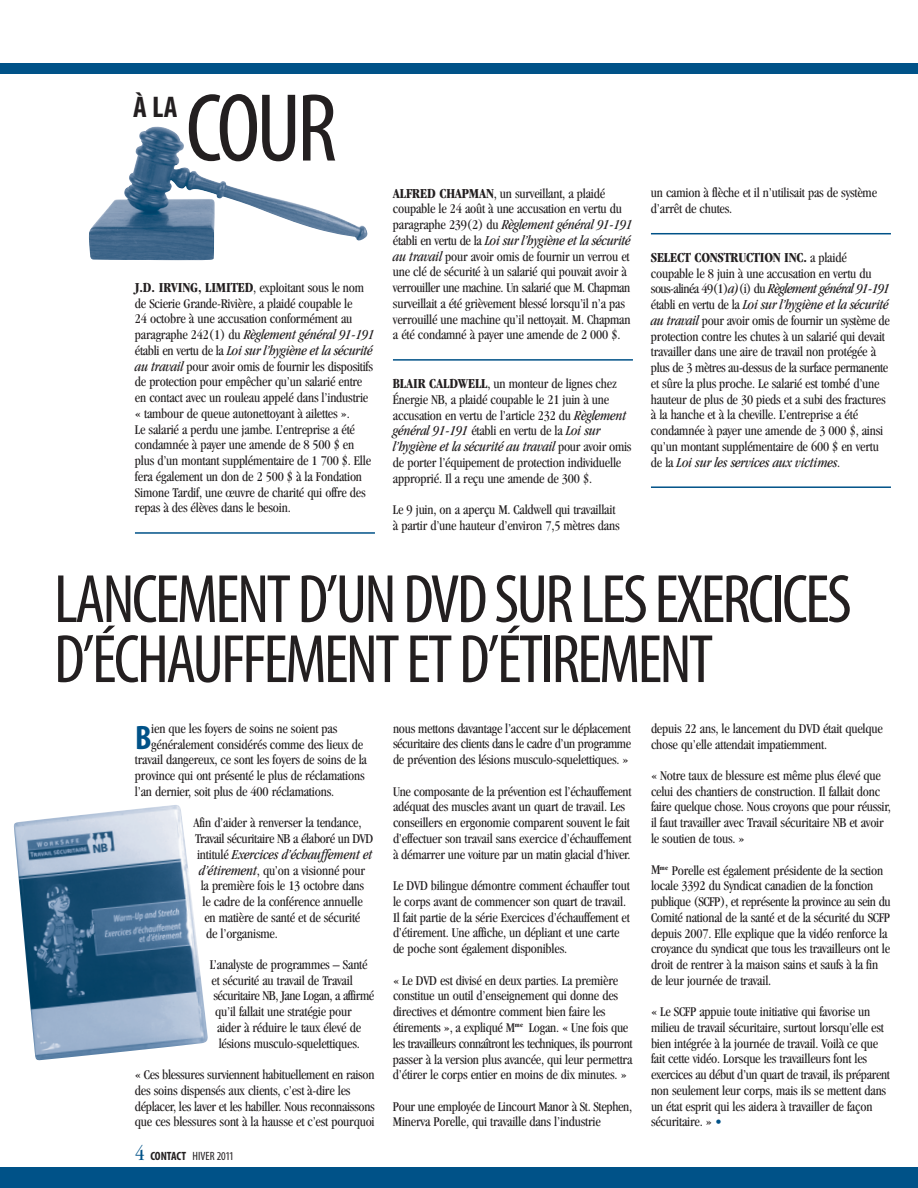
<style>
.page{position:relative;width:918px;height:1188px;background:#fff}
.page>*{position:absolute;margin:0;border:0;box-sizing:border-box;transform-origin:0 0}
.t1{font:condensed 97.5px "Myriad Pro";color:#231f20}
.t2{font:condensed 69px/60px "Myriad Pro";letter-spacing:-.04em;color:#231f20}
.t3{font:700 condensed 34.05px "Myriad Pro";color:#005288}
.t4{font:700 condensed 30px "Myriad Pro";color:#231f20}
.t5{font:italic condensed 14.25px/15.8px "Garamond";letter-spacing:-.02em;color:#231f20}
.t6{font:700 condensed 14.25px "Garamond";letter-spacing:-.015em;color:#231f20}
.t7{font:condensed 13.8px/15.8px "Garamond";letter-spacing:-.015em;color:#231f20}
.t8{font:condensed 12px "Myriad Pro";color:#231f20}
.s1{font-weight:700;font-size:14.25px}
.s2{font-style:normal;font-size:13.8px}
.s3{font-style:italic;font-size:14.25px}
.s4{font-weight:400;font-size:13.8px}
.s5{font-family:"Garamond";font-size:21px;color:#005288}
.s6{font-weight:700}
.s7{color:#005288}
</style>
<div class="page">
<div style="left:0;top:1168px;width:918px;height:20px;background:#005288"></div>
<div style="left:0;top:64px;width:918px;height:10px;background:#005288"></div>
<img style="left:14px;top:805px;width:194px;height:255px">
<img style="left:89px;top:126px;width:279px;height:134px">
<hr style="left:135px;top:532px;width:240px;height:2px;background:#005288">
<hr style="left:393px;top:359px;width:240px;height:2px;background:#005288">
<hr style="left:651px;top:233px;width:240px;height:1px;background:#005288">
<hr style="left:651px;top:486px;width:240px;height:2px;background:#005288">
<h3 class="t4" style="left:133px;top:89px;width:46px">À LA</h3>
<h1 class="t1" style="left:186px;top:70px;width:153px">COUR</h1>
<p class="t7" style="left:135px;top:281px;width:231px"><span class="s1">J.D. IRVING, LIMITED</span>, exploitant sous le nom de Scierie Grande-Rivière, a plaidé coupable le<br>24 octobre à une accusation conformément au</p>
<p class="t5" style="left:135px;top:328px;width:241px"><span class="s2">paragraphe 242(1) du</span> Règlement général 91-191 <span class="s2">établi en vertu de la</span> Loi sur l’hygiène et la sécurité</p>
<p class="t7" style="left:135px;top:360px;width:240px"><span class="s3">au travail</span> pour avoir omis de fournir les dispositifs de protection pour empêcher qu’un salarié entre en contact avec un rouleau appelé dans l’industrie « tambour de queue autonettoyant à ailettes ».<br>Le salarié a perdu une jambe. L’entreprise a été condamnée à payer une amende de 8 500 $ en plus d’un montant supplémentaire de 1 700 $. Elle fera également un don de 2 500 $ à la Fondation Simone Tardif, une œuvre de charité qui offre des repas à des élèves dans le besoin.</p>
<p class="t7" style="left:393px;top:186px;width:230px"><span class="s1">ALFRED CHAPMAN</span>, un surveillant, a plaidé coupable le 24 août à une accusation en vertu du</p>
<p class="t5" style="left:393px;top:218px;width:241px"><span class="s2">paragraphe 239(2) du</span> Règlement général 91-191 <span class="s2">établi en vertu de la</span> Loi sur l’hygiène et la sécurité</p>
<p class="t7" style="left:393px;top:249px;width:239px"><span class="s3">au travail</span> pour avoir omis de fournir un verrou et une clé de sécurité à un salarié qui pouvait avoir à verrouiller une machine. Un salarié que M. Chapman surveillait a été grièvement blessé lorsqu’il n’a pas verrouillé une machine qu’il nettoyait. M. Chapman a été condamné à payer une amende de 2 000 $.</p>
<p class="t7" style="left:393px;top:377px;width:235px"><span class="s1">BLAIR CALDWELL</span>, un monteur de lignes chez<br>Énergie NB, a plaidé coupable le 21 juin à une accusation en vertu de l’article 232 du <span class="s3">Règlement</span></p>
<p class="t5" style="left:393px;top:424px;width:240px">général 91-191 <span class="s2">établi en vertu de la</span> Loi sur l’hygiène et la sécurité au travail <span class="s2">pour avoir omis</span></p>
<p class="t7" style="left:393px;top:456px;width:230px">de porter l’équipement de protection individuelle approprié. Il a reçu une amende de 300 $.</p>
<p class="t7" style="left:393px;top:503px;width:228px">Le 9 juin, on a aperçu M. Caldwell qui travaillait à partir d’une hauteur d’environ 7,5 mètres dans</p>
<p class="t7" style="left:651px;top:186px;width:228px">un camion à flèche et il n’utilisait pas de système d’arrêt de chutes.</p>
<p class="t6" style="left:651px;top:253px;width:197px">SELECT CONSTRUCTION INC. <span class="s4">a plaidé</span></p>
<p class="t7" style="left:651px;top:267px;width:222px">coupable le 8 juin à une accusation en vertu du</p>
<p class="t5" style="left:651px;top:282px;width:241px"><span class="s2">sous-alinéa 49(1)</span>a)<span class="s2">(i) du</span> Règlement général 91-191 <span class="s2">établi en vertu de la</span> Loi sur l’hygiène et la sécurité</p>
<p class="t7" style="left:651px;top:314px;width:240px"><span class="s3">au travail</span> pour avoir omis de fournir un système de protection contre les chutes à un salarié qui devait travailler dans une aire de travail non protégée à plus de 3 mètres au-dessus de la surface permanente et sûre la plus proche. Le salarié est tombé d’une hauteur de plus de 30 pieds et a subi des fractures à la hanche et à la cheville. L’entreprise a été condamnée à payer une amende de 3 000 $, ainsi qu’un montant supplémentaire de 600 $ en vertu</p>
<p class="t5" style="left:651px;top:455px;width:191px"><span class="s2">de la</span> Loi sur les services aux victimes<span class="s2">.</span></p>
<h2 class="t2" style="left:54px;top:568px;width:799px">LANCEMENT D’UN DVD SUR LES EXERCICES<br>D’ÉCHAUFFEMENT ET D’ÉTIREMENT</h2>
<h3 class="t3" style="left:135px;top:717px;width:18px">B</h3>
<p class="t7" style="left:151px;top:722px;width:188px">ien que les foyers de soins ne soient pas</p>
<p class="t7" style="left:151px;top:737px;width:213px">généralement considérés comme des lieux de</p>
<p class="t7" style="left:135px;top:753px;width:234px">travail dangereux, ce sont les foyers de soins de la</p>
<p class="t7" style="left:135px;top:769px;width:231px">province qui ont présenté le plus de réclamations</p>
<p class="t7" style="left:135px;top:785px;width:201px">l’an dernier, soit plus de 400 réclamations.</p>
<p class="t7" style="left:193px;top:816px;width:181px">Afin d’aider à renverser la tendance,<br>Travail sécuritaire NB a élaboré un DVD</p>
<p class="t5" style="left:197px;top:848px;width:177px"><span class="s2">intitulé</span> Exercices d’échauffement et</p>
<p class="t7" style="left:199px;top:863px;width:168px"><span class="s3">d’étirement</span>, qu’on a visionné pour</p>
<p class="t7" style="left:201px;top:879px;width:165px">la première fois le 13 octobre dans</p>
<p class="t7" style="left:203px;top:895px;width:162px">le cadre de la conférence annuelle</p>
<p class="t7" style="left:204px;top:911px;width:157px">en matière de santé et de sécurité</p>
<p class="t7" style="left:206px;top:926px;width:73px">de l’organisme.</p>
<p class="t7" style="left:210px;top:958px;width:159px">L’analyste de programmes – Santé</p>
<p class="t7" style="left:212px;top:974px;width:143px">et sécurité au travail de Travail</p>
<p class="t7" style="left:213px;top:989px;width:162px">sécuritaire NB, Jane Logan, a affirmé</p>
<p class="t7" style="left:215px;top:1005px;width:138px">qu’il fallait une stratégie pour</p>
<p class="t7" style="left:217px;top:1021px;width:146px">aider à réduire le taux élevé de</p>
<p class="t7" style="left:219px;top:1037px;width:143px">lésions musculo-squelettiques.</p>
<p class="t7" style="left:135px;top:1068px;width:241px">« Ces blessures surviennent habituellement en raison des soins dispensés aux clients, c’est à-dire les déplacer, les laver et les habiller. Nous reconnaissons que ces blessures sont à la hausse et c’est pourquoi</p>
<p class="t8" style="left:135px;top:1149px;width:100px"><span class="s5">4</span> <span class="s6">CONTACT</span> HIVER 2011</p>
<p class="t7" style="left:393px;top:722px;width:240px;text-align:justify">nous mettons davantage l’accent sur le déplacement sécuritaire des clients dans le cadre d’un programme de prévention des lésions musculo-squelettiques. »</p>
<p class="t7" style="left:393px;top:785px;width:240px">Une composante de la prévention est l’échauffement adéquat des muscles avant un quart de travail. Les conseillers en ergonomie comparent souvent le fait d’effectuer son travail sans exercice d’échauffement à démarrer une voiture par un matin glacial d’hiver.</p>
<p class="t7" style="left:393px;top:879px;width:238px">Le DVD bilingue démontre comment échauffer tout le corps avant de commencer son quart de travail.<br>Il fait partie de la série Exercices d’échauffement et d’étirement. Une affiche, un dépliant et une carte de poche sont également disponibles.</p>
<p class="t7" style="left:393px;top:974px;width:241px">« Le DVD est divisé en deux parties. La première constitue un outil d’enseignement qui donne des directives et démontre comment bien faire les étirements », a expliqué M<sup>me</sup> Logan. « Une fois que les travailleurs connaîtront les techniques, ils pourront passer à la version plus avancée, qui leur permettra d’étirer le corps entier en moins de dix minutes. »</p>
<p class="t7" style="left:393px;top:1100px;width:241px">Pour une employée de Lincourt Manor à St. Stephen,<br>Minerva Porelle, qui travaille dans l’industrie</p>
<p class="t7" style="left:651px;top:722px;width:233px">depuis 22 ans, le lancement du DVD était quelque chose qu’elle attendait impatiemment.</p>
<p class="t7" style="left:651px;top:769px;width:241px">« Notre taux de blessure est même plus élevé que celui des chantiers de construction. Il fallait donc faire quelque chose. Nous croyons que pour réussir, il faut travailler avec Travail sécuritaire NB et avoir le soutien de tous. »</p>
<p class="t7" style="left:651px;top:863px;width:241px">M<sup>me</sup> Porelle est également présidente de la section locale 3392 du Syndicat canadien de la fonction publique (SCFP), et représente la province au sein du Comité national de la santé et de la sécurité du SCFP depuis 2007. Elle explique que la vidéo renforce la croyance du syndicat que tous les travailleurs ont le droit de rentrer à la maison sains et saufs à la fin de leur journée de travail.</p>
<p class="t7" style="left:651px;top:1005px;width:240px">« Le SCFP appuie toute initiative qui favorise un milieu de travail sécuritaire, surtout lorsqu’elle est bien intégrée à la journée de travail. Voilà ce que fait cette vidéo. Lorsque les travailleurs font les exercices au début d’un quart de travail, ils préparent non seulement leur corps, mais ils se mettent dans un état esprit qui les aidera à travailler de façon sécuritaire. » <span class="s7">•</span></p>
</div>
